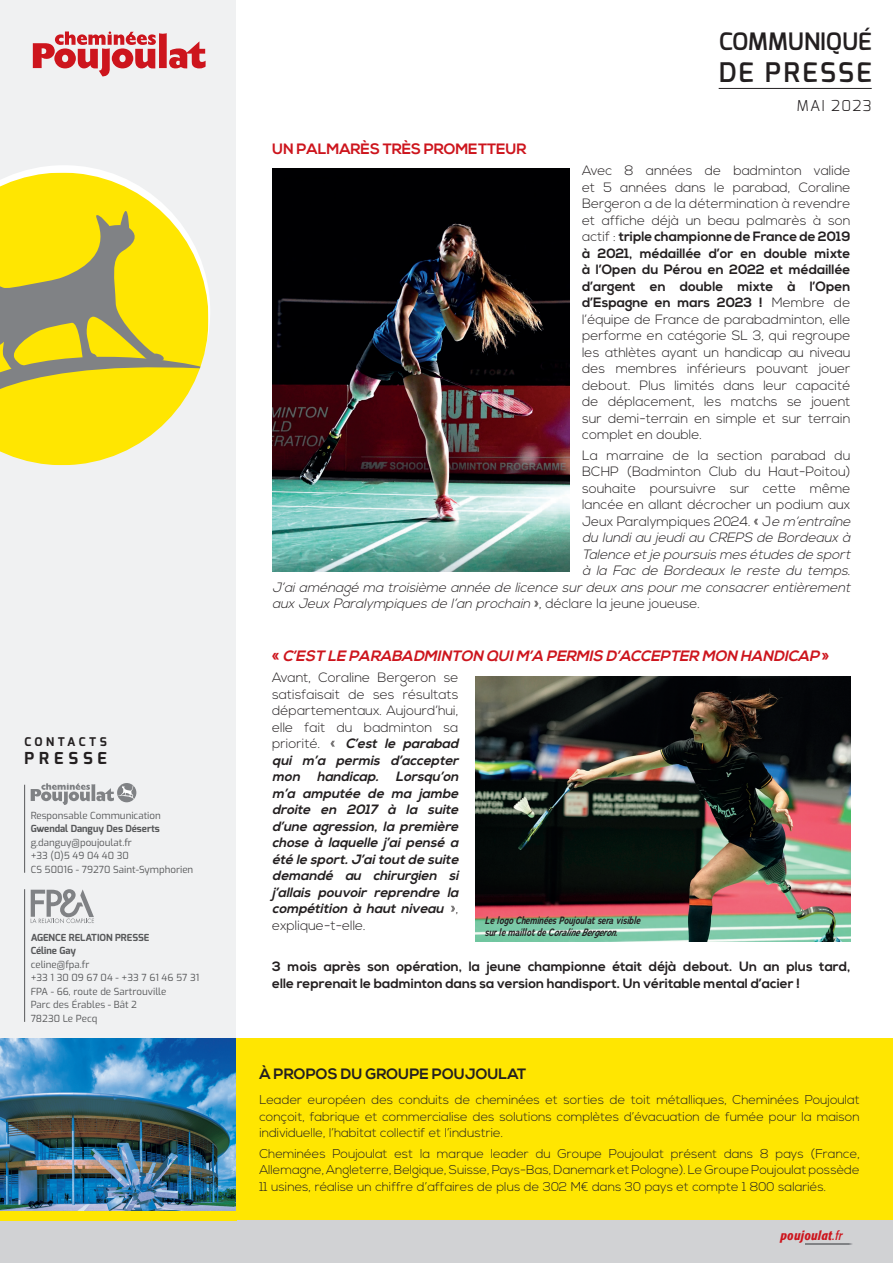
<style>
.page{position:relative;width:893px;height:1263px;background:#fff}
.page>*{position:absolute;margin:0;border:0;box-sizing:border-box;transform-origin:0 0}
.t1{font:600 27px "Exo";letter-spacing:.09em;color:#231f20}
.t2{font:600 24px "Exo";color:#231f20}
.t3{font:700 16.5px "Exo";letter-spacing:.295em;color:#231f20}
.t4{font:italic 700 15px "Nexa";color:#cd151d}
.t5{font:700 15px "Nexa";color:#231f20}
.t6{font:700 15px "Nexa";letter-spacing:-.01em;color:#cd151d}
.t7{font:300 15px "Exo";letter-spacing:.09em;color:#231f20}
.t8{font:300 13.5px/16.5px "Nexa";color:#231f20;text-align:justify}
.t9{font:italic 700 13.5px/16.5px "Nexa";color:#231f20}
.t10{font:italic 300 13.5px "Nexa";color:#231f20}
.t11{font:700 13.5px/16.5px "Nexa";color:#231f20}
.t12{font:300 12.75px/16.5px "Nexa";color:#231f20;text-align:justify}
.t13{font:italic 500 condensed 12.75px "Formata";letter-spacing:.03em;color:#cd151d}
.t14{font:700 12px "Exo";letter-spacing:.295em;color:#231f20}
.t15{font:italic 600 10.5px/12px "Adrianna Condensed";color:#231f20}
.t16{font:9.75px/13.5px "Exo";color:#57585a}
.t17{font:700 9.75px/13.5px "Exo";color:#57585a}
.s1{font-weight:700}
.s2{font-style:italic}
.s3{font-style:normal}
.s4{font-weight:300;font-style:normal}
.s5{font-weight:400}
</style>
<div class="page">
<div style="left:0;top:0;width:235px;height:1220px;background:#f0f1f2"></div>
<div style="left:0;top:1038px;width:893px;height:182px;background:#ffe601"></div>
<svg style="left:31px;top:889px;width:63px;height:34px"></svg>
<div style="left:117px;top:783px;width:19px;height:19px;background:#808285;border-radius:50%"></div>
<svg style="left:31px;top:783px;width:103px;height:22px"></svg>
<div style="left:0;top:1220px;width:893px;height:43px;background:#d1d2d4"></div>
<hr style="left:24px;top:889px;width:1px;height:133px;background:#57585a">
<hr style="left:24px;top:785px;width:1px;height:88px;background:#57585a">
<img style="left:0;top:1038px;width:235px;height:173px">
<svg style="left:22px;top:165px;width:188px;height:158px"></svg>
<svg style="left:0;top:172px;width:209px;height:294px;fill:#ffe601"></svg>
<svg style="left:0;top:210px;width:206px;height:213px;background:#decd2f"></svg>
<svg style="left:806px;top:1243px;width:46px;height:1px"></svg>
<svg style="left:33px;top:31px;width:173px;height:45px"></svg>
<hr style="left:719px;top:88px;width:153px;height:1px;background:#231f20">
<img style="left:272px;top:168px;width:297px;height:404px">
<img style="left:475px;top:676px;width:375px;height:265px">
<p class="t14" style="left:24px;top:734px;width:84px">CONTACTS</p>
<p class="t3" style="left:24px;top:748px;width:84px">PRESSE</p>
<p class="t16" style="left:31px;top:808px;width:132px">Responsable Communication</p>
<p class="t17" style="left:31px;top:822px;width:131px">Gwendal Danguy Des Déserts</p>
<p class="t16" style="left:31px;top:835px;width:164px">g.danguy@poujoulat.fr<br>+33 (0)5 49 04 40 30<br>CS 50016 - 79270 Saint-Symphorien</p>
<p class="t17" style="left:31px;top:931px;width:120px">AGENCE RELATION PRESSE<br>Céline Gay</p>
<p class="t16" style="left:31px;top:957px;width:170px">celine@fpa.fr<br>+33 1 30 09 67 04 - +33 7 61 46 57 31<br>FPA - 66, route de Sartrouville<br>Parc des Érables - Bât 2<br>78230 Le Pecq</p>
<p class="t6" style="left:272px;top:141px;width:256px">UN PALMARÈS TRÈS PROMETTEUR</p>
<h2 class="t2" style="left:719px;top:26px;width:154px">COMMUNIQUÉ</h2>
<h1 class="t1" style="left:719px;top:55px;width:155px">DE PRESSE</h1>
<p class="t7" style="left:797px;top:96px;width:77px">MAI 2023</p>
<p class="t8" style="left:582px;top:163px;width:270px">Avec 8 années de badminton valide et 5 années dans le parabad, Coraline Bergeron a de la détermination à revendre et affiche déjà un beau palmarès à son actif : <span class="s1">triple championne de France de 2019 à 2021, médaillée d’or en double mixte à l’Open du Pérou en 2022 et médaillée d’argent en double mixte à l’Open d’Espagne en mars 2023 !</span> Membre de l’équipe de France de parabadminton, elle performe en catégorie SL 3, qui regroupe les athlètes ayant un handicap au niveau des membres inférieurs pouvant jouer debout. Plus limités dans leur capacité de déplacement, les matchs se jouent sur demi-terrain en simple et sur terrain complet en double.</p>
<p class="t8" style="left:582px;top:448px;width:270px">La marraine de la section parabad du</p>
<p class="t8" style="left:582px;top:464px;width:270px">BCHP (Badminton Club du Haut-Poitou)</p>
<p class="t8" style="left:582px;top:481px;width:270px">souhaite poursuivre sur cette même</p>
<p class="t8" style="left:582px;top:497px;width:270px">lancée en allant décrocher un podium aux</p>
<p class="t8" style="left:582px;top:514px;width:273px">Jeux Paralympiques 2024. « J<span class="s2">e m’entraîne</span></p>
<p class="t10" style="left:582px;top:530px;width:273px">du lundiau jeudiau CREPS de Bordeauxà</p>
<p class="t10" style="left:582px;top:547px;width:273px">Talence etje poursuis mes études de sport</p>
<p class="t10" style="left:582px;top:563px;width:273px">à la Fac de Bordeaux le reste du temps.</p>
<p class="t10" style="left:272px;top:579px;width:583px">J’aiaménagé ma troisième année de licence surdeuxans pourme consacrerentièrement</p>
<p class="t10" style="left:272px;top:596px;width:430px">auxJeuxParalympiques de l’an prochain <span class="s3">» , d é c l a r e l a j e u n e j o u e u s e .</span></p>
<p class="t4" style="left:272px;top:648px;width:558px"><span class="s3">«</span> C’EST LE PARABADMINTON QUIM’A PERMIS D’ACCEPTER MON HANDICAP <span class="s3">»</span></p>
<p class="t9" style="left:272px;top:670px;width:191px"><span class="s4">Avant, Coraline Bergeron se satisfaisait de ses résultats départementaux. Aujourd’hui, elle fait du badminton sa p r i o r i t é . «</span> C’est le parabad qui m’a permis d’accepter mon handicap. Lorsqu’on m’a amputée de ma jambe droite en 2017 à la suite d’une agression, la première chose à laquelle j ’ai pensé a été le sport.J’aitoutde suite demandé au chirurgien si j ’allais pouvoir reprendre la compétition à haut niveau <span class="s4">» , explique-t-elle.</span></p>
<p class="t11" style="left:272px;top:959px;width:580px">3 mois après son opération, la jeune championne était déjà debout. Un an plus tard, elle reprenait le badminton dans sa version handisport. Un véritable mental d’acier !</p>
<p class="t15" style="left:485px;top:915px;width:157px">Le logo Cheminées Poujoulat sera visible sur le maillot de CoralineBergeron.</p>
<p class="t5" style="left:259px;top:1065px;width:268px">À PROPOS DU GROUPE POUJOULAT</p>
<p class="t12" style="left:259px;top:1092px;width:602px">Leader européen des conduits de cheminées et sorties de toit métalliques, Cheminées Poujoulat conçoit, fabrique et commercialise des solutions complètes d’évacuation de fumée pour la maison individuelle, l’habitat collectif et l’industrie.</p>
<p class="t12" style="left:259px;top:1146px;width:602px">Cheminées Poujoulat est la marque leader du Groupe Poujoulat présent dans 8 pays (France, Allemagne, Angleterre, Belgique, Suisse, Pays-Bas, Danemark et Pologne). Le Groupe Poujoulat possède 11 usines, réalise un chiffre d’affaires de plus de 302 M€ dans 30 pays et compte 1 800 salariés.</p>
<p class="t13" style="left:780px;top:1228px;width:64px">poujoulat<span class="s5">.fr</span></p>
</div>
